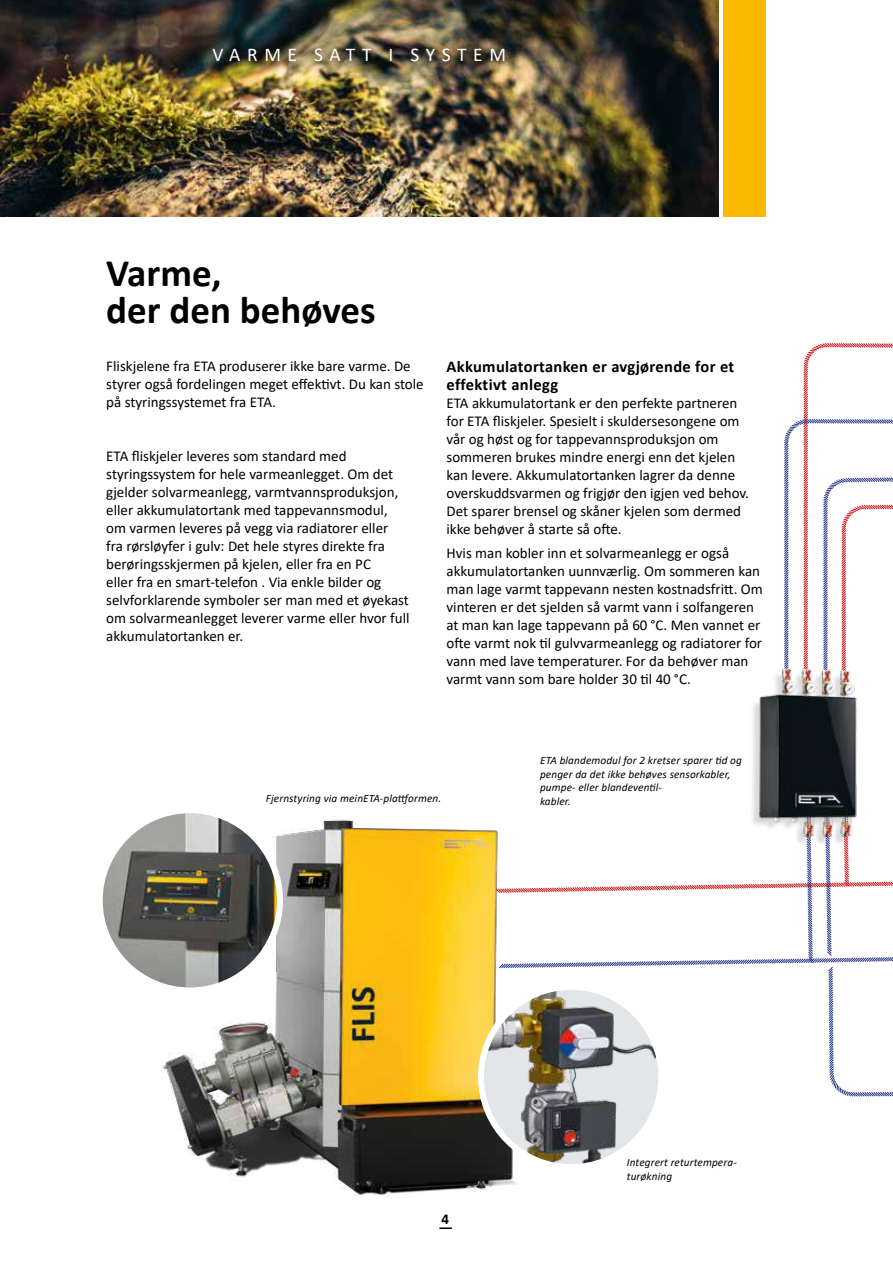
<style>
.page{position:relative;width:893px;height:1263px;background:#fff}
.page>*{position:absolute;margin:0;border:0;box-sizing:border-box;transform-origin:0 0}
.t1{font:700 39px/37.5px "Calibri";color:#000}
.t2{font:19.5px "Calibri";letter-spacing:.335em;color:#fff}
.t3{font:700 16.5px/18px "Calibri";letter-spacing:.02em;color:#000}
.t4{font:15px/18px "Calibri";color:#000}
.t5{font:700 15px "Calibri";color:#000}
.t6{font:italic 11.25px/13.5px "Calibri";letter-spacing:.01em;color:#000}
</style>
<div class="page">
<svg style="left:440px;top:1227px;width:11px;height:2px"></svg>
<img style="left:0;top:0;width:719px;height:216px">
<div style="left:723px;top:0;width:43px;height:216px;background:#fbb900"></div>
<svg style="left:519px;top:853px;width:374px;height:244px"></svg>
<svg style="left:784px;top:343px;width:109px;height:316px"></svg>
<div style="left:749px;top:671px;width:106px;height:176px;background:#000;opacity:.15"></div>
<img style="left:757px;top:659px;width:100px;height:194px">
<img style="left:162px;top:819px;width:357px;height:379px">
<img style="left:481px;top:987px;width:177px;height:180px">
<img style="left:100px;top:810px;width:180px;height:180px;border-radius:90px">
<div style="left:97px;top:807px;width:186px;height:186px;border:6px solid #fff;border-radius:50%"></div>
<img style="left:481px;top:987px;width:180px;height:180px;border-radius:50%">
<div style="left:478px;top:984px;width:186px;height:186px;border:6px solid #fff;border-radius:50%"></div>
<div style="left:198px;top:33px;width:322px;height:43px;background:#150900;opacity:.85"></div>
<h2 class="t2" style="left:212px;top:41px;width:295px">VARME SATT I SYSTEM</h2>
<h1 class="t1" style="left:106px;top:253px;width:271px">Varme,<br>der den behøves</h1>
<p class="t4" style="left:106px;top:357px;width:319px">Fliskjelene fra ETA produserer ikke bare varme. De styrer også fordelingen meget effektivt. Du kan stole på styringssystemet fra ETA.</p>
<p class="t4" style="left:106px;top:447px;width:305px">ETA fliskjeler leveres som standard med styringssystem for hele varmeanlegget. Om det gjelder solvarmeanlegg, varmtvannsproduksjon, eller akkumulatortank med tappevannsmodul, om varmen leveres på vegg via radiatorer eller<br>fra rørsløyfer i gulv: Det hele styres direkte fra berøringsskjermen på kjelen, eller fra en PC<br>eller fra en smart-telefon . Via enkle bilder og selvforklarende symboler ser man med et øyekast om solvarmeanlegget leverer varme eller hvor full akkumulatortanken er.</p>
<p class="t3" style="left:446px;top:358px;width:289px">Akkumulatortanken er avgjørende for et effektivt anlegg</p>
<p class="t4" style="left:446px;top:394px;width:304px">ETA akkumulatortank er den perfekte partneren for ETA fliskjeler. Spesielt i skuldersesongene om vår og høst og for tappevannsproduksjon om sommeren brukes mindre energi enn det kjelen kan levere. Akkumulatortanken lagrer da denne overskuddsvarmen og frigjør den igjen ved behov.<br>Det sparer brensel og skåner kjelen som dermed ikke behøver å starte så ofte.</p>
<p class="t4" style="left:446px;top:544px;width:318px">Hvis man kobler inn et solvarmeanlegg er også akkumulatortanken uunnværlig. Om sommeren kan man lage varmt tappevann nesten kostnadsfritt. Om vinteren er det sjelden så varmt vann i solfangeren at man kan lage tappevann på 60 °C. Men vannet er ofte varmt nok til gulvvarmeanlegg og radiatorer for vann med lave temperaturer. For da behøver man varmt vann som bare holder 30 til 40 °C.</p>
<p class="t6" style="left:266px;top:791px;width:177px">Fjernstyring via meinETA-plattformen.</p>
<p class="t6" style="left:540px;top:753px;width:203px">ETA blandemodul for 2 kretser sparer tid og penger da det ikke behøves sensorkabler, pumpe- eller blandeventil-<br>kabler.</p>
<p class="t5" style="left:441px;top:1208px;width:9px">4</p>
<p class="t6" style="left:627px;top:1155px;width:111px">Integrert returtempera&shy;turøkning</p>
</div>
